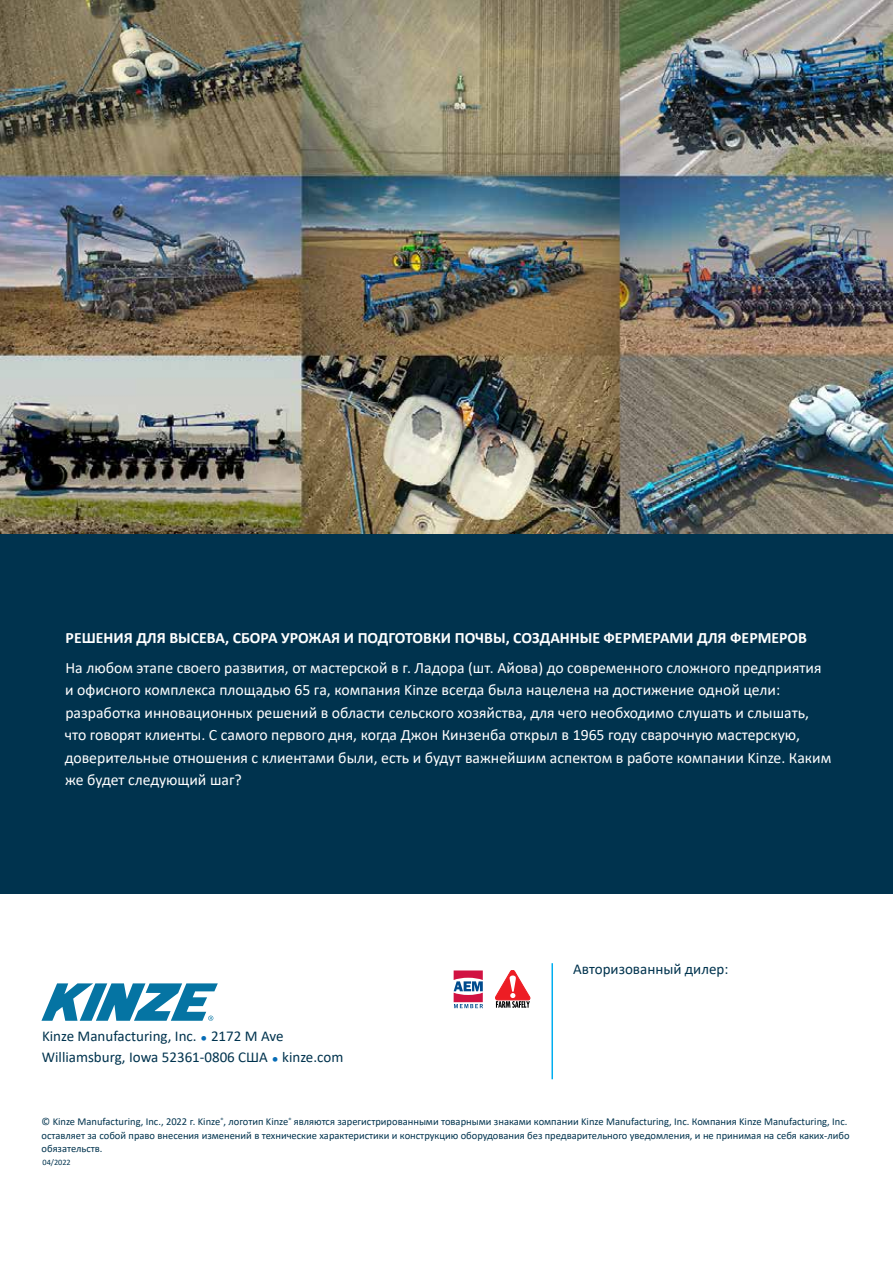
<style>
.page{position:relative;width:893px;height:1263px;background:#fff}
.page>*{position:absolute;margin:0;border:0;box-sizing:border-box;transform-origin:0 0}
.t1{font:15.75px/22.5px "Calibri";color:#fff}
.t2{font:700 15.75px "Calibri";color:#fff}
.t3{font:15px/21px "Calibri";color:#00334e}
.t4{font:10.5px/13.5px "Calibri";color:#00334e}
.t5{font:8.25px "Calibri";color:#00334e}
.s1{color:#066cb6}
</style>
<div class="page">
<svg style="left:41px;top:983px;width:177px;height:38px"></svg>
<svg style="left:495px;top:970px;width:35px;height:38px"></svg>
<svg style="left:454px;top:970px;width:29px;height:38px"></svg>
<hr style="left:551px;top:963px;width:2px;height:116px;background:#00aeef">
<div style="left:0;top:532px;width:893px;height:362px;background:#00334e"></div>
<img style="left:0;top:0;width:893px;height:534px">
<p class="t2" style="left:66px;top:627px;width:743px">РЕШЕНИЯ ДЛЯ ВЫСЕВА, СБОРА УРОЖАЯ И ПОДГОТОВКИ ПОЧВЫ, СОЗДАННЫЕ ФЕРМЕРАМИ ДЛЯ ФЕРМЕРОВ</p>
<p class="t1" style="left:65px;top:656px;width:768px">На любом этапе своего развития, от мастерской в г. Ладора (шт. Айова) до современного сложного предприятия и офисного комплекса площадью 65 га, компания Kinze всегда была нацелена на достижение одной цели: разработка инновационных решений в области сельского хозяйства, для чего необходимо слушать и слышать, что говорят клиенты. С самого первого дня, когда Джон Кинзенба открыл в 1965 году сварочную мастерскую, доверительные отношения с клиентами были, есть и будут важнейшим аспектом в работе компании Kinze. Каким же будет следующий шаг?</p>
<p class="t3" style="left:42px;top:1025px;width:303px">Kinze Manufacturing, Inc. <span class="s1">•</span> 2172 M Ave<br>Williamsburg, Iowa 52361-0806 США <span class="s1">•</span> kinze.com</p>
<p class="t3" style="left:573px;top:958px;width:157px">Авторизованный дилер:</p>
<p class="t4" style="left:42px;top:1114px;width:809px">© Kinze Manufacturing, Inc., 2022 г. Kinze<sup>®</sup>, логотип Kinze<sup>®</sup> являются зарегистрированными товарными знаками компании Kinze Manufacturing, Inc. Компания Kinze Manufacturing, Inc. оставляет за собой право внесения изменений в технические характеристики и конструкцию оборудования без предварительного уведомления, и не принимая на себя каких-либо обязательств.</p>
<p class="t5" style="left:43px;top:1156px;width:30px">04/2022</p>
</div>
